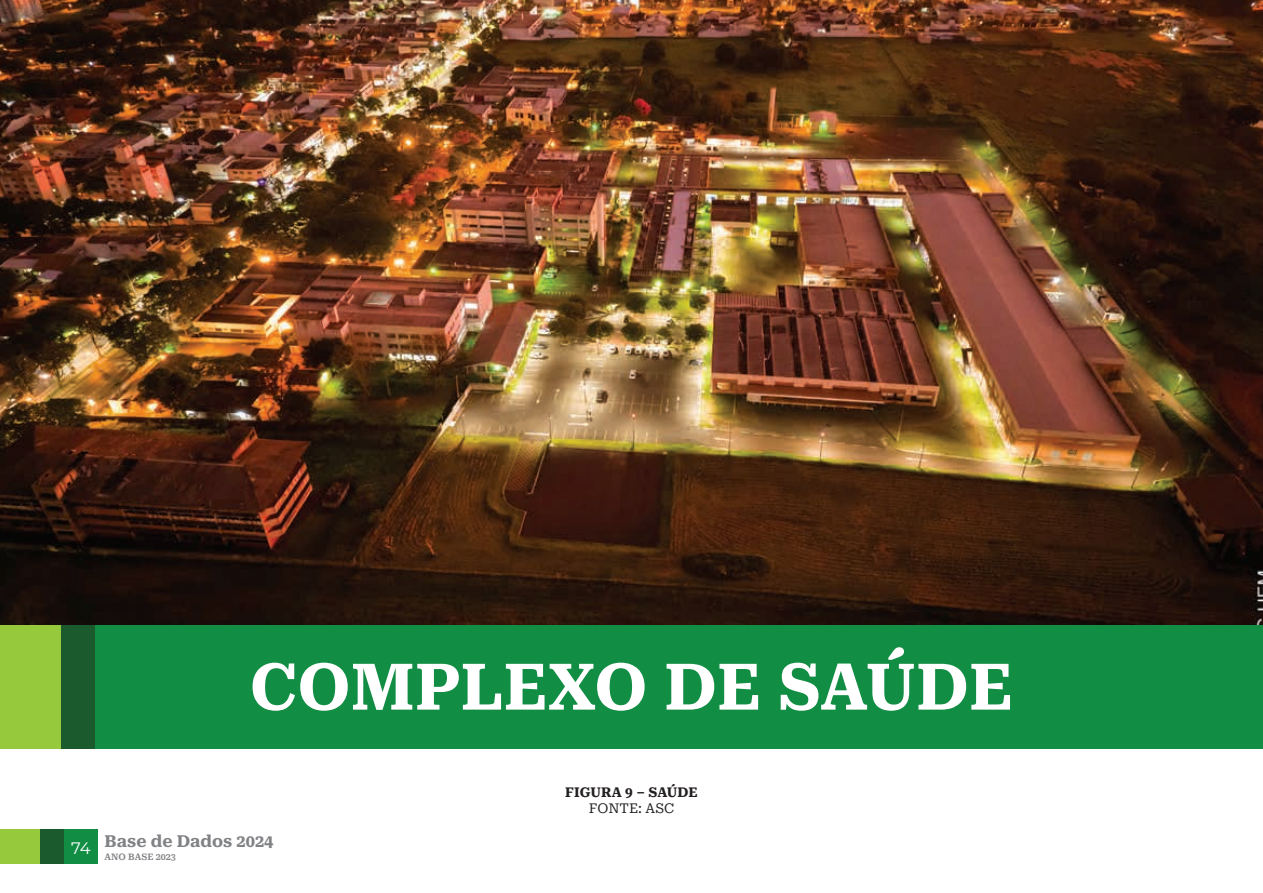
<style>
.page{position:relative;width:1263px;height:893px;background:#fff}
.page>*{position:absolute;margin:0;border:0;box-sizing:border-box;transform-origin:0 0}
.t1{font:700 64.5px "Roboto Serif";color:#fff}
.t2{font:700 16.5px "Roboto Serif";color:#808285}
.t3{font:700 13.5px "Roboto Serif";color:#231f20}
.t4{font:13.5px "Roboto Serif";color:#231f20}
.t5{font:600 9px "Roboto Serif";color:#808285}
.s1{font-family:"Montserrat";font-weight:400;color:#fff}
</style>
<div class="page">
<div style="left:64px;top:829px;width:34px;height:34px;background:#118d44"></div>
<div style="left:0;top:829px;width:40px;height:34px;background:#97c93c"></div>
<div style="left:40px;top:829px;width:24px;height:34px;background:#1a5a2d"></div>
<img style="left:0;top:0;width:1263px;height:625px">
<div style="left:0;top:625px;width:1263px;height:124px;background:#118d44"></div>
<div style="left:0;top:625px;width:61px;height:124px;background:#97c93c"></div>
<div style="left:61px;top:625px;width:34px;height:124px;background:#1a5a2d"></div>
<h1 class="t1" style="left:250px;top:635px;width:765px">COMPLEXO DE SAÚDE</h1>
<p class="t2" style="left:71px;top:828px;width:204px"><span class="s1">74</span> Base de Dados 2024</p>
<p class="t5" style="left:105px;top:850px;width:73px">ANO BASE 2023</p>
<p class="t3" style="left:565px;top:781px;width:134px">FIGURA 9 – SAÚDE</p>
<p class="t4" style="left:589px;top:798px;width:87px">FONTE: ASC</p>
</div>
